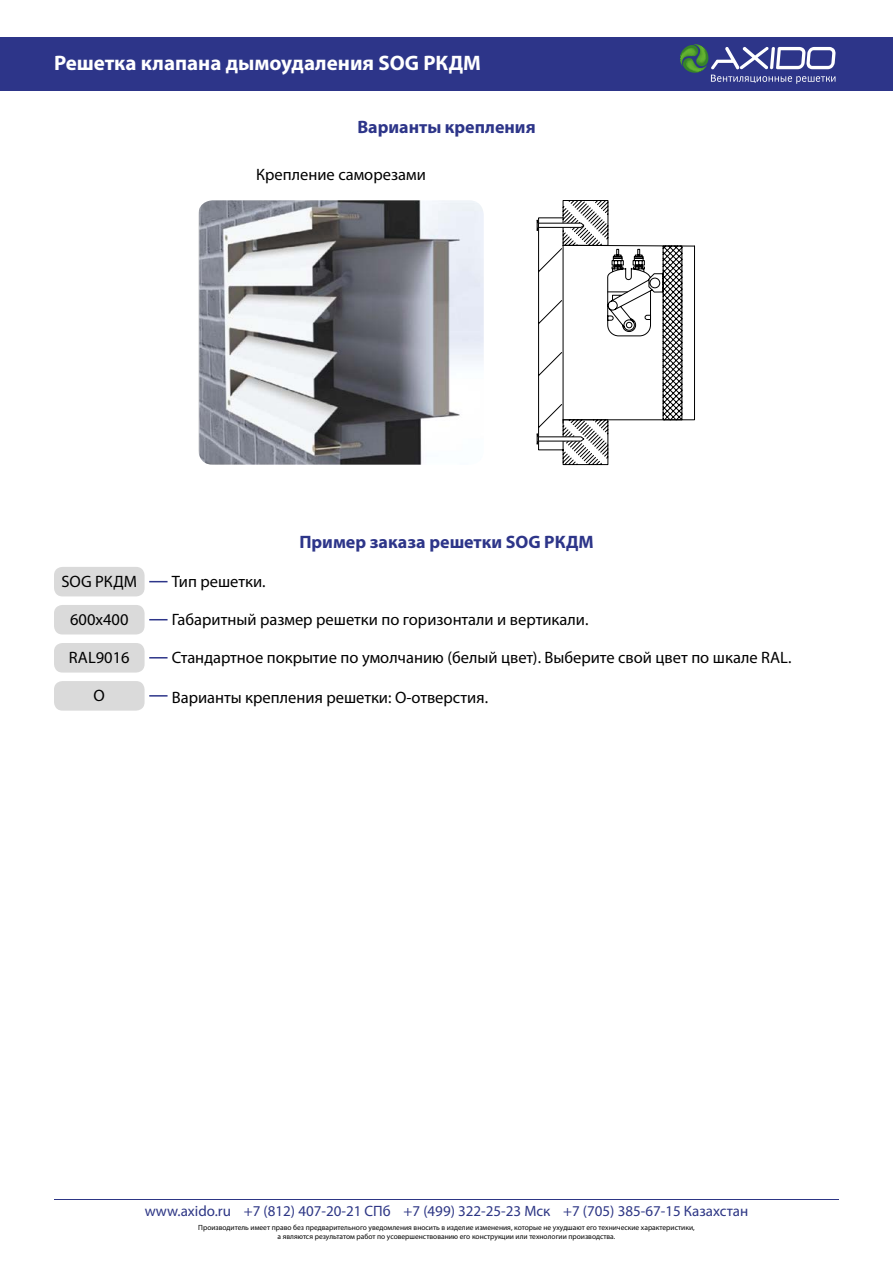
<style>
.page{position:relative;width:893px;height:1263px;background:#fff}
.page>*{position:absolute;margin:0;border:0;box-sizing:border-box;transform-origin:0 0}
.t1{font:700 21px "Myriad Pro";color:#fff}
.t2{font:700 18px "Myriad Pro";color:#2d3589}
.t3{font:16.5px "Myriad Pro";color:#000}
.t4{font:15px "Myriad Pro";color:#2d3685}
.t5{font:7.5px/9px "Myriad Pro";color:#000;text-align:center}
</style>
<div class="page">
<div style="left:0;top:37px;width:893px;height:53px;background:#2d3589"></div>
<hr style="left:54px;top:1199px;width:785px;height:1px;background:#2d3685">
<svg style="left:680px;top:44px;width:155px;height:40px"></svg>
<div style="left:54px;top:567px;width:91px;height:29px;background:#dadada;border-radius:9px"></div>
<div style="left:54px;top:605px;width:91px;height:29px;background:#dadada;border-radius:9px"></div>
<div style="left:54px;top:643px;width:91px;height:29px;background:#dadada;border-radius:9px"></div>
<div style="left:54px;top:681px;width:91px;height:30px;background:#dadada;border-radius:9px"></div>
<svg style="left:149px;top:581px;width:19px;height:1px"></svg>
<svg style="left:149px;top:619px;width:19px;height:1px"></svg>
<svg style="left:149px;top:657px;width:19px;height:1px"></svg>
<svg style="left:149px;top:695px;width:19px;height:2px"></svg>
<img style="left:198px;top:200px;width:286px;height:265px">
<svg style="left:537px;top:200px;width:158px;height:265px"></svg>
<h1 class="t1" style="left:54px;top:49px;width:428px">Решетка клапана дымоудаления SOG РКДМ</h1>
<h2 class="t2" style="left:357px;top:115px;width:180px">Варианты крепления</h2>
<h3 class="t3" style="left:256px;top:164px;width:171px">Крепление саморезами</h3>
<h3 class="t3" style="left:62px;top:571px;width:77px">SOG РКДМ</h3>
<h3 class="t3" style="left:70px;top:609px;width:60px">600х400</h3>
<h3 class="t3" style="left:69px;top:647px;width:62px">RAL9016</h3>
<h3 class="t3" style="left:94px;top:685px;width:13px">О</h3>
<h3 class="t3" style="left:172px;top:571px;width:95px">Тип решетки.</h3>
<h2 class="t2" style="left:299px;top:530px;width:296px">Пример заказа решетки SOG РКДМ</h2>
<h3 class="t3" style="left:172px;top:609px;width:418px">Габаритный размер решетки по горизонтали и вертикали.</h3>
<h3 class="t3" style="left:172px;top:647px;width:621px">Стандартное покрытие по умолчанию (белый цвет). Выберите свой цвет по шкале RAL.</h3>
<h3 class="t3" style="left:172px;top:687px;width:318px">Варианты крепления решетки: О-отверстия.</h3>
<h3 class="t4" style="left:145px;top:1202px;width:605px">www.axido.ru +7 (812) 407-20-21 СПб +7 (499) 322-25-23 Мск +7 (705) 385-67-15 Казахстан</h3>
<p class="t5" style="left:198px;top:1223px;width:498px">Производитель имеет право без предварительного уведомления вносить в изделие изменения, которые не ухудшают его технические характеристики, а являются результатом работ по усовершенствованию его конструкции или технологии производства.</p>
</div>
